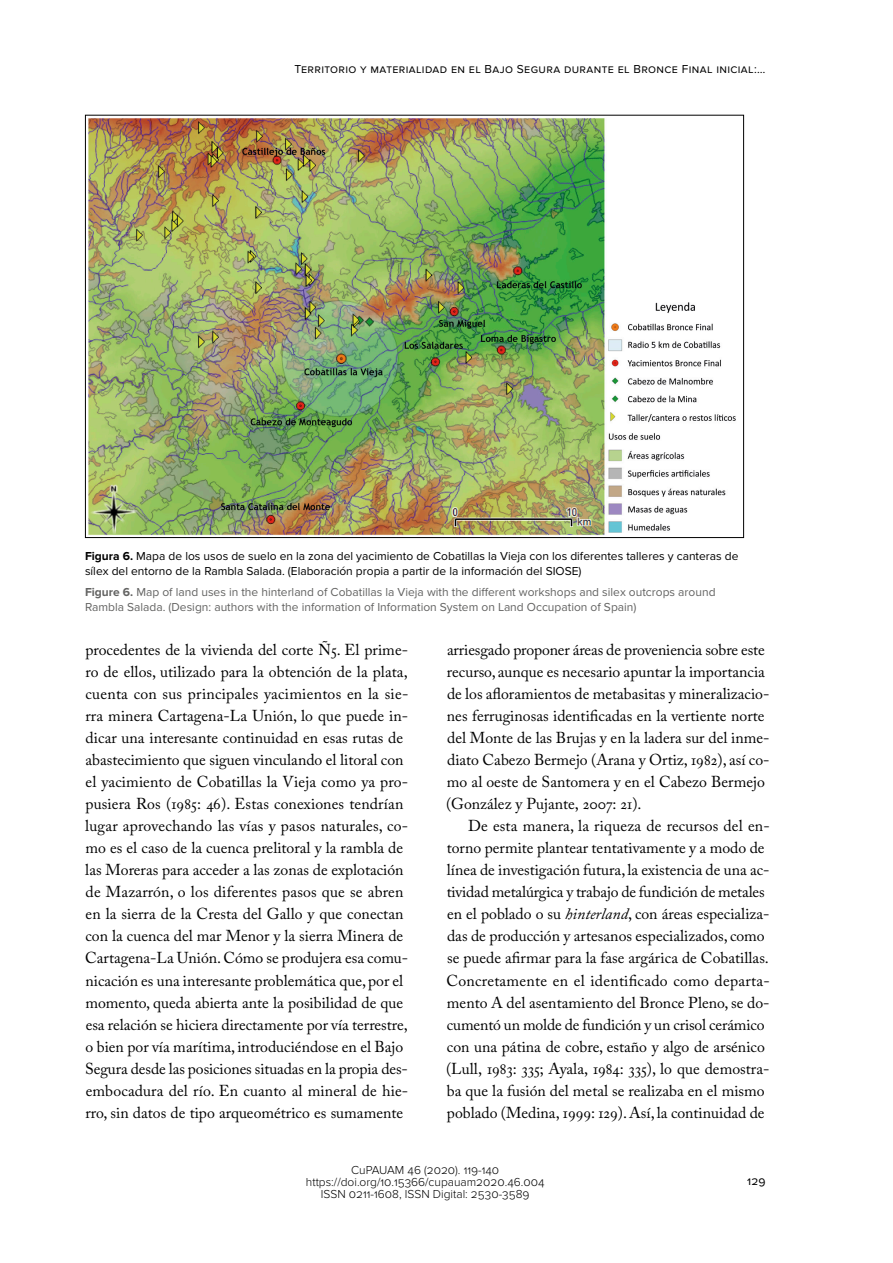
<style>
.page{position:relative;width:893px;height:1263px;background:#fff}
.page>*{position:absolute;margin:0;border:0;box-sizing:border-box;transform-origin:0 0}
.t1{font:15.75px/22px "Adobe Caslon Pro";color:#000}
.t2{font:12px/14.4px "Proxima Nova";color:#636362}
.t3{font:12px/14.4px "Proxima Nova";color:#000}
.t4{font:300 12px/12px "Proxima Nova";color:#000;text-align:center}
.t5{font:12px "Proxima Nova";letter-spacing:.03em;color:#000}
.s1{font-weight:700}
.s2{font-style:italic}
</style>
<div class="page">
<img style="left:88px;top:118px;width:648px;height:418px">
<p class="t5" style="left:295px;top:62px;width:472px">Territorio y materialidad en el Bajo Segura durante el Bronce Final inicial:…</p>
<p class="t3" style="left:85px;top:549px;width:655px"><span class="s1">Figura 6.</span> Mapa de los usos de suelo en la zona del yacimiento de Cobatillas la Vieja con los diferentes talleres y canteras de sílex del entorno de la Rambla Salada. (Elaboración propia a partir de la información del SIOSE)</p>
<p class="t2" style="left:85px;top:585px;width:632px"><span class="s1">Figure 6.</span> Map of land uses in the hinterland of Cobatillas la Vieja with the different workshops and silex outcrops around<br>Rambla Salada. (Design: authors with the information of Information System on Land Occupation of Spain)</p>
<p class="t1" style="left:85px;top:638px;width:325px">procedentes de la vivienda del corte Ñ5. El prime&shy;ro de ellos, utilizado para la obtención de la plata, cuenta con sus principales yacimientos en la sie&shy;rra minera Cartagena‑La Unión, lo que puede in&shy;dicar una interesante continuidad en esas rutas de abastecimiento que siguen vinculando el litoral con el yacimiento de Cobatillas la Vieja como ya pro&shy;pusiera Ros (1985: 46). Estas conexiones tendrían lugar aprovechando las vías y pasos naturales, co&shy;mo es el caso de la cuenca prelitoral y la rambla de las Moreras para acceder a las zonas de explotación de Mazarrón, o los diferentes pasos que se abren en la sierra de la Cresta del Gallo y que conectan con la cuenca del mar Menor y la sierra Minera de Cartagena‑La Unión. Cómo se produjera esa comu&shy;nicación es una interesante problemática que, por el momento, queda abierta ante la posibilidad de que esa relación se hiciera directamente por vía terrestre, o bien por vía marítima, introduciéndose en el Bajo Segura desde las posiciones situadas en la propia des&shy;embocadura del río. En cuanto al mineral de hie&shy;rro, sin datos de tipo arqueométrico es sumamente</p>
<p class="t1" style="left:446px;top:638px;width:325px">arriesgado proponer áreas de proveniencia sobre este recurso, aunque es necesario apuntar la importancia de los afloramientos de metabasitas y mineralizacio&shy;nes ferruginosas identificadas en la vertiente norte del Monte de las Brujas y en la ladera sur del inme&shy;diato Cabezo Bermejo (Arana y Ortiz, 1982), así co&shy;mo al oeste de Santomera y en el Cabezo Bermejo (González y Pujante, 2007: 21).</p>
<p class="t1" style="left:446px;top:815px;width:325px;text-indent:22px">De esta manera, la riqueza de recursos del en&shy;torno permite plantear tentativamente y a modo de línea de investigación futura, la existencia de una ac&shy;tividad metalúrgica y trabajo de fundición de metales en el poblado o su <span class="s2">hinterland</span>, con áreas especializa&shy;das de producción y artesanos especializados, como se puede afirmar para la fase argárica de Cobatillas.<br>Concretamente en el identificado como departa&shy;mento A del asentamiento del Bronce Pleno, se do&shy;cumentó un molde de fundición y un crisol cerámico con una pátina de cobre, estaño y algo de arsénico (Lull, 1983: 335; Ayala, 1984: 335), lo que demostra&shy;ba que la fusión del metal se realizaba en el mismo poblado (Medina, 1999: 129). Así, la continuidad de</p>
<p class="t4" style="left:306px;top:1165px;width:240px">CuPAUAM 46 (2020). 119-140 https://doi.org/10.15366/cupauam2020.46.004<br>ISSN 0211-1608, ISSN Digital: 2530-3589</p>
<p class="t5" style="left:747px;top:1174px;width:20px">129</p>
</div>
